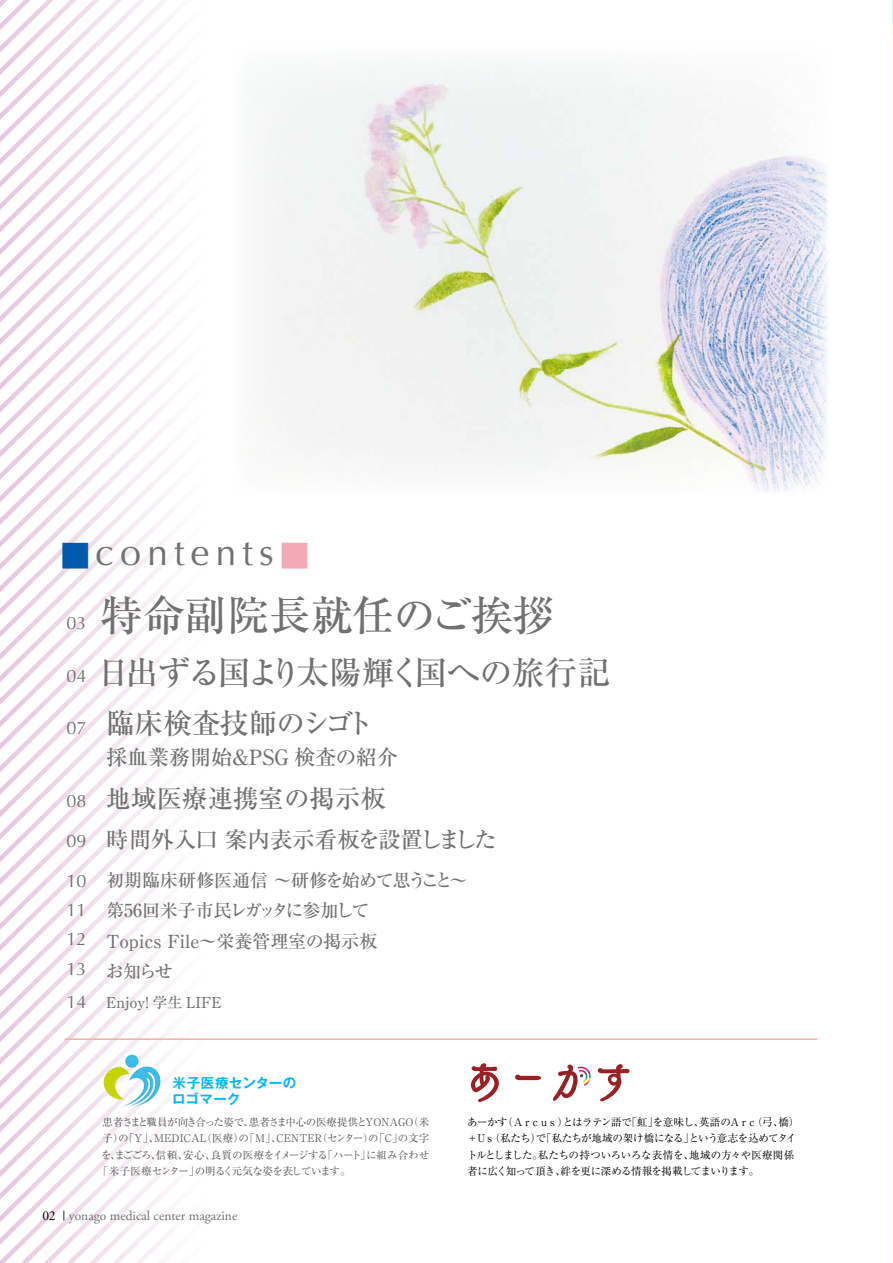
<style>
.page{position:relative;width:893px;height:1263px;background:#fff}
.page>*{position:absolute;margin:0;border:0;box-sizing:border-box;transform-origin:0 0}
.t1{font:500 42px "Ryumin Pro";color:#727171}
.t2{font:37.8px "Optima";letter-spacing:.16em;color:#727171}
.t3{font:500 33px "Ryumin Pro";letter-spacing:-.055em;color:#727171}
.t4{font:500 28.5px "Ryumin Pro";color:#727171}
.t5{font:500 25.5px "Ryumin Pro";color:#727171}
.t6{font:500 22.5px "Ryumin Pro";color:#727171}
.t7{font:500 21px "Ryumin Pro";color:#727171}
.t8{font:500 18px/30px "Ryumin Pro";color:#727171}
.t9{font:500 18px "Ryumin Pro";letter-spacing:-.035em;color:#727171}
.t10{font:18px "Optima";color:#727171}
.t11{font:500 15px "Ryumin Pro";color:#727171}
.t12{font:13.5px "Adobe Garamond Pro";color:#727171}
.t13{font:700 13.5px/16.5px "Gothic MB101 Pro De";letter-spacing:.03em;color:#00b7ee}
.t14{font:10.5px/16.5px "Ryumin Pro";letter-spacing:-.05em;color:#000}
.t15{font:10.5px "Ryumin Pro";letter-spacing:-.025em;color:#595757}
.t16{font:10.5px "Ryumin Pro";letter-spacing:.02em;color:#595757}
.t17{font:10.5px "Ryumin Pro";letter-spacing:-.06em;color:#595757}
.s1{font-family:"Ryumin Pro";font-weight:500;font-size:29.85px;color:#005aab}
.s2{font-family:"Ryumin Pro";font-weight:500;font-size:29.85px;color:#f3a9b1}
.s3{font-family:"Optima";font-weight:400;font-size:18px}
.s4{font-family:"Optima";font-weight:400}
.s5{color:#000}
</style>
<div class="page">
<svg style="left:0;top:0;width:167px;height:5px"></svg>
<svg style="left:0;top:5px;width:167px;height:22px"></svg>
<svg style="left:0;top:27px;width:167px;height:23px"></svg>
<svg style="left:0;top:50px;width:167px;height:22px"></svg>
<svg style="left:0;top:72px;width:167px;height:23px"></svg>
<svg style="left:0;top:95px;width:167px;height:22px"></svg>
<svg style="left:0;top:117px;width:167px;height:23px"></svg>
<svg style="left:0;top:140px;width:167px;height:22px"></svg>
<svg style="left:0;top:162px;width:167px;height:23px"></svg>
<svg style="left:0;top:185px;width:167px;height:22px"></svg>
<svg style="left:0;top:207px;width:167px;height:23px"></svg>
<svg style="left:0;top:230px;width:167px;height:22px"></svg>
<svg style="left:0;top:252px;width:167px;height:23px"></svg>
<svg style="left:0;top:275px;width:167px;height:22px"></svg>
<svg style="left:0;top:297px;width:167px;height:23px"></svg>
<svg style="left:0;top:320px;width:167px;height:22px"></svg>
<svg style="left:0;top:342px;width:167px;height:23px"></svg>
<svg style="left:0;top:365px;width:167px;height:22px"></svg>
<svg style="left:0;top:387px;width:167px;height:23px"></svg>
<svg style="left:0;top:410px;width:167px;height:22px"></svg>
<svg style="left:0;top:432px;width:167px;height:23px"></svg>
<svg style="left:0;top:455px;width:167px;height:22px"></svg>
<svg style="left:0;top:477px;width:167px;height:23px"></svg>
<svg style="left:0;top:500px;width:167px;height:22px"></svg>
<svg style="left:0;top:522px;width:167px;height:23px"></svg>
<svg style="left:0;top:545px;width:167px;height:22px"></svg>
<svg style="left:0;top:567px;width:167px;height:23px"></svg>
<svg style="left:0;top:590px;width:167px;height:22px"></svg>
<svg style="left:0;top:612px;width:167px;height:23px"></svg>
<svg style="left:0;top:635px;width:167px;height:22px"></svg>
<svg style="left:0;top:657px;width:167px;height:23px"></svg>
<svg style="left:0;top:680px;width:167px;height:22px"></svg>
<svg style="left:0;top:702px;width:167px;height:23px"></svg>
<svg style="left:0;top:725px;width:167px;height:25px"></svg>
<svg style="left:0;top:750px;width:167px;height:20px"></svg>
<svg style="left:0;top:770px;width:162px;height:22px"></svg>
<svg style="left:0;top:792px;width:167px;height:23px"></svg>
<svg style="left:0;top:815px;width:167px;height:22px"></svg>
<svg style="left:0;top:837px;width:167px;height:23px"></svg>
<svg style="left:0;top:860px;width:167px;height:22px"></svg>
<svg style="left:0;top:882px;width:167px;height:22px"></svg>
<svg style="left:0;top:904px;width:167px;height:23px"></svg>
<svg style="left:0;top:927px;width:167px;height:22px"></svg>
<svg style="left:0;top:949px;width:167px;height:23px"></svg>
<svg style="left:0;top:972px;width:167px;height:22px"></svg>
<svg style="left:0;top:994px;width:167px;height:23px"></svg>
<svg style="left:0;top:1017px;width:167px;height:22px"></svg>
<svg style="left:0;top:1039px;width:167px;height:23px"></svg>
<img style="left:260px;top:68px;width:557px;height:424px">
<hr style="left:892px;top:0;width:1px;height:1263px;background:#fffaef">
<svg style="left:892px;top:0;width:1px;height:35px"></svg>
<hr style="left:65px;top:1038px;width:752px;height:2px;background:#f4ada5">
<img style="left:102px;top:1051px;width:61px;height:11px">
<svg style="left:471px;top:1063px;width:28px;height:39px"></svg>
<svg style="left:515px;top:1075px;width:26px;height:5px"></svg>
<svg style="left:598px;top:1064px;width:31px;height:37px"></svg>
<svg style="left:553px;top:1064px;width:38px;height:37px"></svg>
<img style="left:817px;top:163px;width:11px;height:321px">
<svg style="left:0;top:1062px;width:167px;height:201px"></svg>
<h2 class="t2" style="left:61px;top:530px;width:251px"><span class="s1">■</span>contents<span class="s2">■</span></h2>
<h1 class="t1" style="left:101px;top:583px;width:456px">特命副院長就任のご挨拶</h1>
<h3 class="t3" style="left:66px;top:646px;width:545px"><span class="s3">04</span> 日出ずる国より太陽輝く国への旅行記</h3>
<h3 class="t10" style="left:66px;top:613px;width:22px">03</h3>
<h3 class="t10" style="left:66px;top:717px;width:22px">07</h3>
<h3 class="t4" style="left:106px;top:701px;width:269px">臨床検査技師のシゴト</h3>
<h3 class="t7" style="left:106px;top:741px;width:293px">採血業務開始＆PSG 検査の紹介</h3>
<h3 class="t5" style="left:66px;top:778px;width:321px"><span class="s3">08</span> 地域医療連携室の掲示板</h3>
<h3 class="t6" style="left:66px;top:821px;width:432px"><span class="s3">09</span> 時間外入口 案内表示看板を設置しました</h3>
<h3 class="t8" style="left:66px;top:864px;width:403px"><span class="s4">10</span> 初期臨床研修医通信 ～研修を始めて思うこと～</h3>
<h3 class="t9" style="left:66px;top:896px;width:305px"><span class="s4">11</span> 第56回米子市民レガッタに参加して</h3>
<h3 class="t8" style="left:66px;top:924px;width:312px"><span class="s4">12</span> Topics File～栄養管理室の掲示板<br><span class="s4">13</span> お知らせ</h3>
<h3 class="t11" style="left:66px;top:990px;width:157px"><span class="s3">14</span> Enjoy! 学生 LIFE</h3>
<p class="t13" style="left:172px;top:1072px;width:126px">米子医療センターのロゴマーク</p>
<p class="t15" style="left:102px;top:1113px;width:328px">患者さまと職員が向き合った姿で、患者さま中心の医療提供とYONAGO（米</p>
<p class="t16" style="left:102px;top:1130px;width:329px">子）の「Y」、MEDICAL（医療）の「M」、CENTER（センター）の「C」の文字</p>
<p class="t15" style="left:101px;top:1146px;width:330px">を、まごごろ、信頼、安心、良質の医療をイメージする「ハート」に組み合わせ</p>
<p class="t17" style="left:98px;top:1163px;width:255px">「米子医療センター」の明るく元気な姿を表しています。</p>
<p class="t12" style="left:43px;top:1208px;width:196px"><span class="s5">02</span> yonago medical center magazine</p>
<p class="t14" style="left:467px;top:1113px;width:334px">あーかす（Ａｒｃｕｓ）とはラテン語で「虹」を意味し、英語のＡｒｃ（弓、橋）＋Ｕｓ（私たち）で「私たちが地域の架け橋になる」という意志を込めてタイトルとしました。私たちの持ついろいろな表情を、地域の方々や医療関係者に広く知って頂き、絆を更に深める情報を掲載してまいります。</p>
</div>
